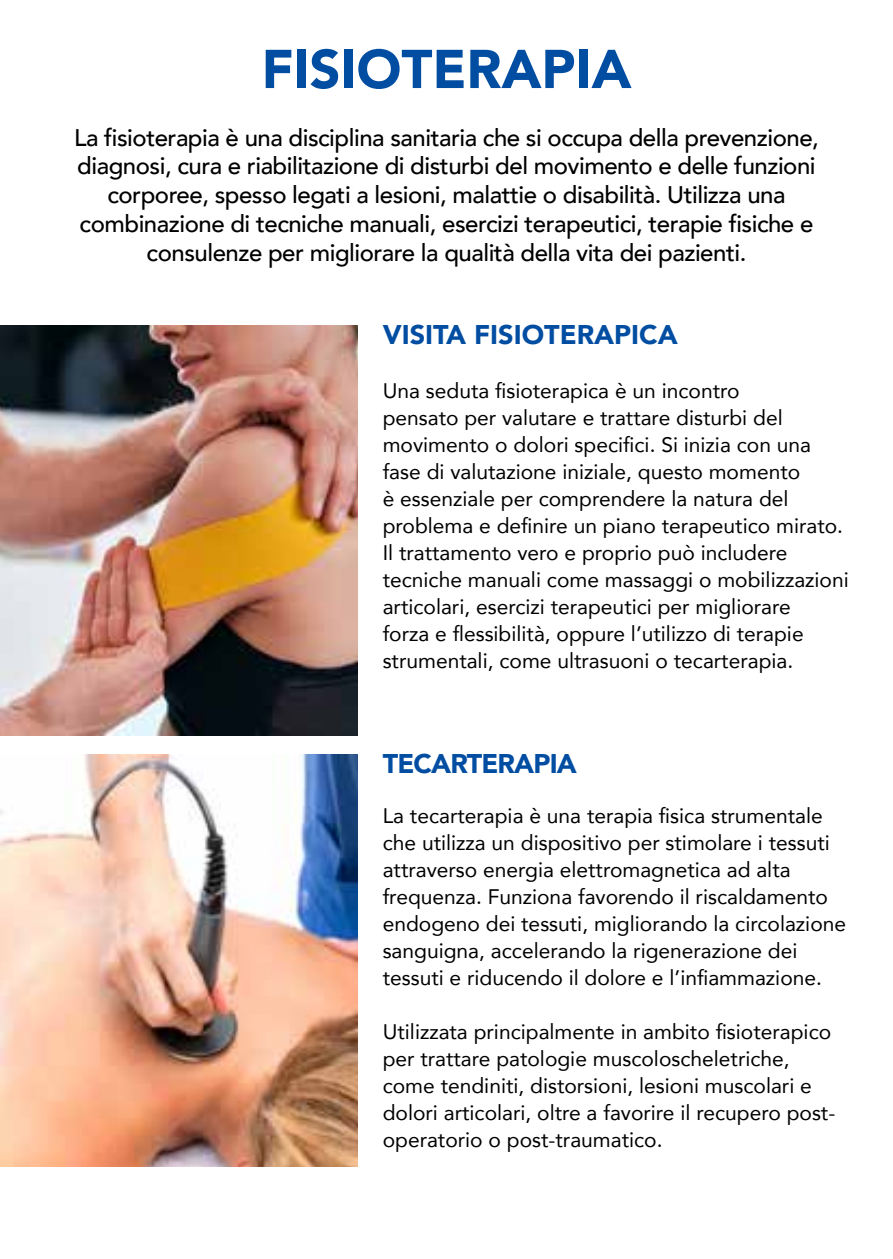
<style>
.page{position:relative;width:893px;height:1259px;background:#fff}
.page>*{position:absolute;margin:0;border:0;box-sizing:border-box;transform-origin:0 0}
.t1{font:900 54px "Avenir";color:#004da2}
.t2{font:900 27px "Avenir";color:#004da2}
.t3{font:900 27px "Avenir";letter-spacing:-.03em;color:#004da2}
.t4{font:500 24px/28.8px "Avenir";letter-spacing:-.02em;color:#000;text-align:center}
.t5{font:21px/27px "Avenir";color:#000}
</style>
<div class="page">
<img style="left:0;top:325px;width:357px;height:410px">
<img style="left:0;top:755px;width:357px;height:411px">
<h1 class="t1" style="left:261px;top:23px;width:371px">FISIOTERAPIA</h1>
<p class="t4" style="left:74px;top:122px;width:746px">La fisioterapia è una disciplina sanitaria che si occupa della prevenzione, diagnosi, cura e riabilitazione di disturbi del movimento e delle funzioni corporee, spesso legati a lesioni, malattie o disabilità. Utilizza una combinazione di tecniche manuali, esercizi terapeutici, terapie fisiche e consulenze per migliorare la qualità della vita dei pazienti.</p>
<p class="t2" style="left:383px;top:311px;width:296px">VISITA FISIOTERAPICA</p>
<p class="t5" style="left:383px;top:376px;width:468px">Una seduta fisioterapica è un incontro<br>pensato per valutare e trattare disturbi del movimento o dolori specifici. Si inizia con una fase di valutazione iniziale, questo momento<br>è essenziale per comprendere la natura del problema e definire un piano terapeutico mirato.<br>Il trattamento vero e proprio può includere tecniche manuali come massaggi o mobilizzazioni articolari, esercizi terapeutici per migliorare<br>forza e flessibilità, oppure l’utilizzo di terapie strumentali, come ultrasuoni o tecarterapia.</p>
<p class="t3" style="left:383px;top:741px;width:196px">TECARTERAPIA</p>
<p class="t5" style="left:383px;top:801px;width:465px">La tecarterapia è una terapia fisica strumentale che utilizza un dispositivo per stimolare i tessuti attraverso energia elettromagnetica ad alta frequenza. Funziona favorendo il riscaldamento endogeno dei tessuti, migliorando la circolazione sanguigna, accelerando la rigenerazione dei tessuti e riducendo il dolore e l’infiammazione.</p>
<p class="t5" style="left:383px;top:1017px;width:454px">Utilizzata principalmente in ambito fisioterapico per trattare patologie muscoloscheletriche, come tendiniti, distorsioni, lesioni muscolari e dolori articolari, oltre a favorire il recupero post&shy;operatorio o post-traumatico.</p>
</div>
